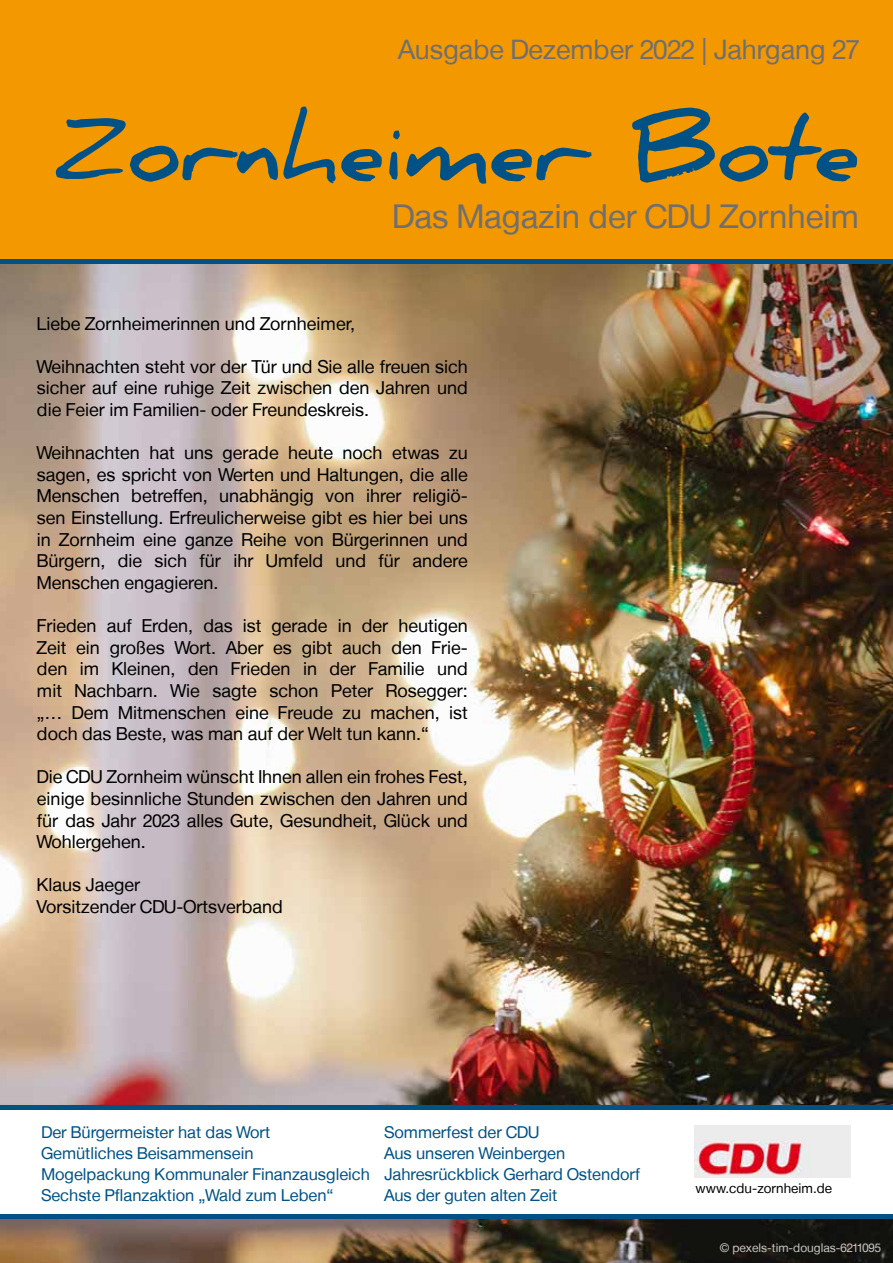
<style>
.page{position:relative;width:893px;height:1263px;background:#fff}
.page>*{position:absolute;margin:0;border:0;box-sizing:border-box;transform-origin:0 0}
.t1{font:700 85.5px "Daniel";color:#005286}
.t2{font:33px "CDU Helvetica";color:#706f6f}
.t3{font:27px "CDU Helvetica";color:#706f6f}
.t4{font:18px/21.6px "CDU Helvetica";color:#000;text-align:justify}
.t5{font:16.5px/21px "CDU Helvetica";color:#005286}
.t6{font:13.5px "CDU Helvetica";color:#000}
.t7{font:12px "CDU Helvetica";color:#c6c6c6}
</style>
<div class="page">
<img style="left:0;top:264px;width:893px;height:999px">
<div style="left:0;top:0;width:893px;height:261px;background:#f49800"></div>
<div style="left:0;top:1110px;width:893px;height:108px;background:#fff"></div>
<img style="left:694px;top:1126px;width:156px;height:52px">
<div style="left:0;top:1105px;width:893px;height:5px;background:#005286"></div>
<hr style="left:0;top:1214px;width:893px;height:4px;background:#005286">
<div style="left:0;top:259px;width:893px;height:5px;background:#005286"></div>
<h3 class="t3" style="left:399px;top:33px;width:462px">Ausgabe Dezember 2022 | Jahrgang 27</h3>
<h1 class="t1" style="left:54px;top:101px;width:806px">Zornheimer Bote</h1>
<h2 class="t2" style="left:392px;top:196px;width:468px">Das Magazin der CDU Zornheim</h2>
<p class="t4" style="left:37px;top:312px;width:319px">Liebe Zornheimerinnen und Zornheimer,</p>
<p class="t4" style="left:37px;top:355px;width:432px">Weihnachten steht vor der Tür und Sie alle freuen sich sicher auf eine ruhige Zeit zwischen den Jahren und die Feier im Familien- oder Freundeskreis.</p>
<p class="t4" style="left:37px;top:442px;width:432px">Weihnachten hat uns gerade heute noch etwas zu sagen, es spricht von Werten und Haltungen, die alle Menschen betreffen, unabhängig von ihrer religiö&shy;sen Einstellung. Erfreulicherweise gibt es hier bei uns in Zornheim eine ganze Reihe von Bürgerinnen und Bürgern, die sich für ihr Umfeld und für andere Menschen engagieren.</p>
<p class="t4" style="left:37px;top:615px;width:432px">Frieden auf Erden, das ist gerade in der heutigen Zeit ein großes Wort. Aber es gibt auch den Frie&shy;den im Kleinen, den Frieden in der Familie und mit Nachbarn. Wie sagte schon Peter Rosegger: „… Dem Mitmenschen eine Freude zu machen, ist doch das Beste, was man auf der Welt tun kann.“</p>
<p class="t4" style="left:37px;top:766px;width:432px">Die CDU Zornheim wünscht Ihnen allen ein frohes Fest, einige besinnliche Stunden zwischen den Jahren und für das Jahr 2023 alles Gute, Gesundheit, Glück und Wohlergehen.</p>
<p class="t4" style="left:37px;top:874px;width:247px">Klaus Jaeger<br>Vorsitzender CDU-Ortsverband</p>
<p class="t5" style="left:41px;top:1121px;width:330px">Der Bürgermeister hat das Wort<br>Gemütliches Beisammensein<br>Mogelpackung Kommunaler Finanzausgleich Sechste Pflanzaktion „Wald zum Leben“</p>
<p class="t5" style="left:384px;top:1121px;width:257px">Sommerfest der CDU<br>Aus unseren Weinbergen<br>Jahresrückblick Gerhard Ostendorf<br>Aus der guten alten Zeit</p>
<p class="t6" style="left:696px;top:1180px;width:138px">www.cdu-zornheim.de</p>
<p class="t7" style="left:720px;top:1240px;width:163px">© pexels-tim-douglas-6211095</p>
</div>
